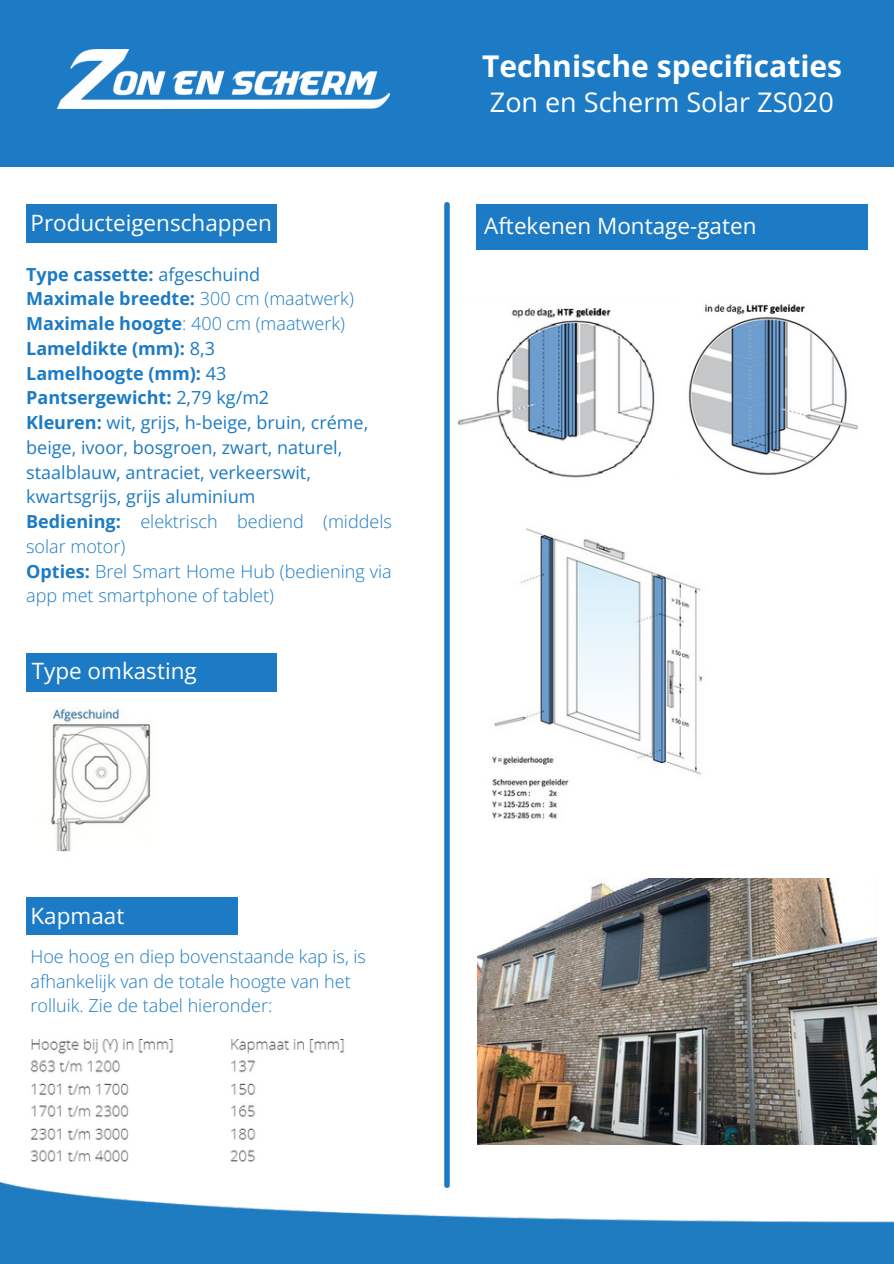
<style>
.page{position:relative;width:894px;height:1264px;background:#fff}
.page>*{position:absolute;margin:0;border:0;box-sizing:border-box;transform-origin:0 0}
.t1{font:700 30px "Open Sans";color:#fff}
.t2{font:27px "Open Sans";color:#fff}
.t3{font:22.5px "Open Sans";color:#fff}
.t4{font:300 18px/24.8px "Open Sans";color:#1c7bc4}
.t5{font:700 18px/24.8px "Open Sans";color:#1c7bc4}
.t6{font:18px/24.8px "Open Sans";color:#1c7bc4}
.s1{font-weight:400}
.s2{font-weight:300}
.s3{font-weight:700}
</style>
<div class="page">
<div style="left:0;top:0;width:893px;height:166px;background:#1c7bc4"></div>
<img style="left:57px;top:50px;width:332px;height:58px">
<div style="left:26px;top:205px;width:250px;height:38px;background:#1c7bc4"></div>
<div style="left:26px;top:897px;width:211px;height:37px;background:#1c7bc4"></div>
<img style="left:444px;top:203px;width:5px;height:979px">
<div style="left:476px;top:205px;width:391px;height:45px;background:#1c7bc4"></div>
<img style="left:0;top:1182px;width:893px;height:81px">
<img style="left:457px;top:304px;width:401px;height:174px">
<img style="left:492px;top:528px;width:211px;height:291px">
<div style="left:26px;top:653px;width:250px;height:39px;background:#1c7bc4"></div>
<img style="left:51px;top:708px;width:100px;height:144px">
<img style="left:477px;top:878px;width:399px;height:266px">
<img style="left:30px;top:1039px;width:314px;height:123px">
<p class="t1" style="left:482px;top:44px;width:361px">Technische specificaties</p>
<p class="t2" style="left:490px;top:83px;width:345px">Zon en Scherm Solar ZS020</p>
<h3 class="t3" style="left:30px;top:207px;width:243px">Producteigenschappen</h3>
<p class="t3" style="left:484px;top:210px;width:274px">Aftekenen Montage-gaten</p>
<p class="t5" style="left:26px;top:261px;width:235px">Type cassette: <span class="s1">afgeschuind</span></p>
<p class="t5" style="left:26px;top:286px;width:329px">Maximale breedte: <span class="s2">300 cm (maatwerk)<br></span>Maximale hoogte<span class="s2">: 400 cm (maatwerk)<br></span>Lameldikte (mm): <span class="s1">8,3</span></p>
<p class="t5" style="left:26px;top:360px;width:202px">Lamelhoogte (mm): <span class="s1">43</span></p>
<p class="t5" style="left:26px;top:385px;width:244px">Pantsergewicht: <span class="s1">2,79 kg/m2</span></p>
<p class="t6" style="left:26px;top:410px;width:343px"><span class="s3">Kleuren:</span> wit, grijs, h-beige, bruin, créme, beige, ivoor, bosgroen, zwart, naturel, staalblauw, antraciet, verkeerswit, kwartsgrijs, grijs aluminium</p>
<p class="t4" style="left:26px;top:509px;width:367px"><span class="s3">Bediening:</span> elektrisch bediend (middels solar motor)</p>
<h3 class="t4" style="left:26px;top:558px;width:367px"><span class="s3">Opties:</span> Brel Smart Home Hub (bediening via app met smartphone of tablet)</h3>
<p class="t3" style="left:32px;top:655px;width:166px">Type omkasting</p>
<p class="t3" style="left:30px;top:899px;width:95px">Kapmaat</p>
<p class="t4" style="left:30px;top:943px;width:337px">Hoe hoog en diep bovenstaande kap is, is afhankelijk van de totale hoogte van het rolluik. Zie de tabel hieronder:</p>
</div>
